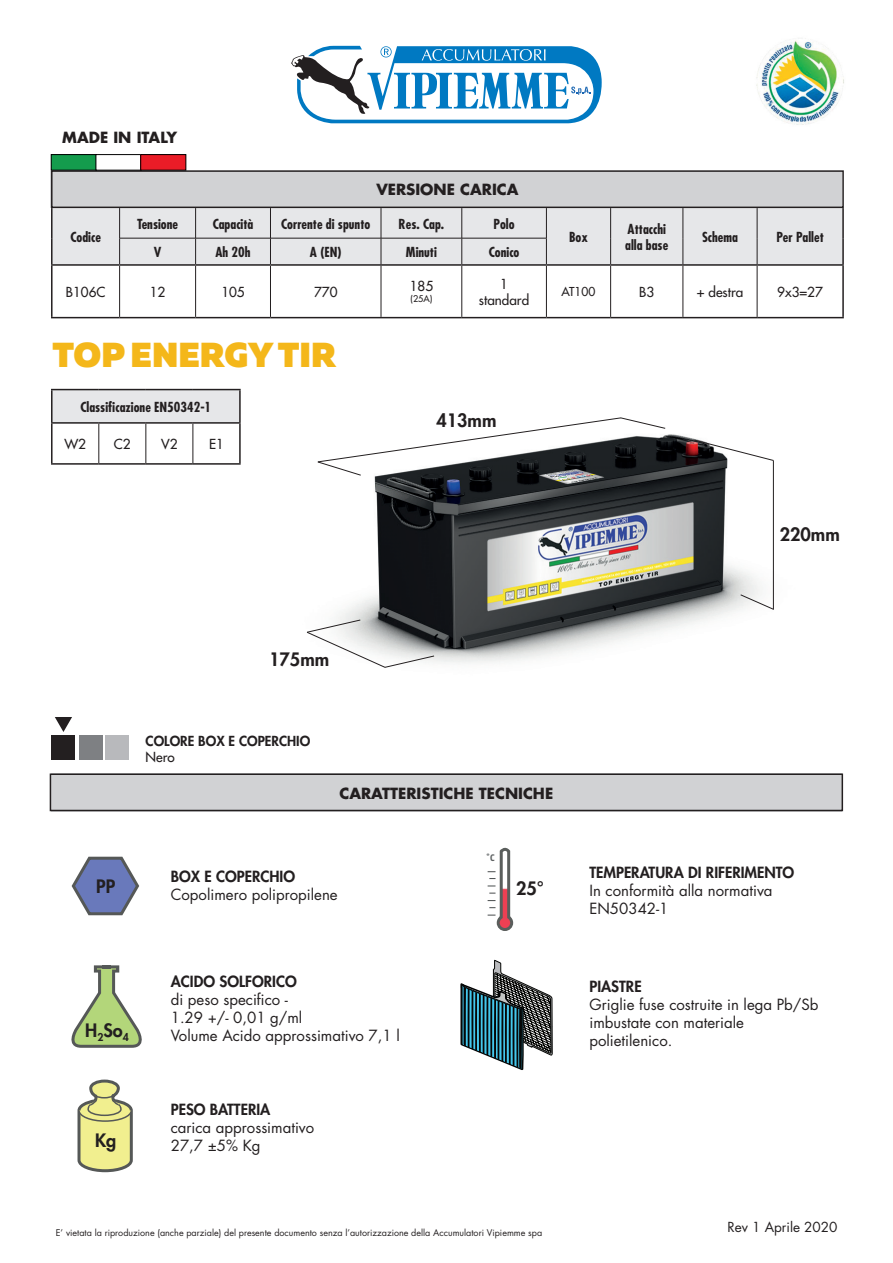
<style>
.page{position:relative;width:893px;height:1263px;background:#fff}
.page>*{position:absolute;margin:0;border:0;box-sizing:border-box;transform-origin:0 0}
.t1{font:900 34.5px "Muller";color:#f4b71a}
.t2{font:800 18px "Futura Std";color:#231f20}
.t3{font:15px/18px "Futura Std";color:#231f20}
.t4{font:800 15px "Futura Std";color:#231f20}
.t5{font:700 15px "Futura Std";color:#231f20}
.t6{font:700 condensed 13.5px/16.2px "Futura Std";color:#231f20}
.t7{font:500 13.5px/16.2px "Futura Std";color:#231f20;text-align:center}
.t8{font:800 13.5px "Futura Std";color:#231f20}
.t9{font:13.5px "Futura Std";color:#231f20}
.t10{font:500 12px "Futura Std";color:#231f20}
.t11{font:700 9.75px "Taz";color:#5d6162}
.t12{font:9px "Futura Std";color:#231f20}
.t13{font:500 9px "Futura Std";color:#231f20}
</style>
<div class="page">
<img style="left:338px;top:434px;width:435px;height:229px">
<svg style="left:306px;top:619px;width:129px;height:49px"></svg>
<hr style="left:51px;top:317px;width:69px;height:1px;background:#231f20">
<hr style="left:120px;top:317px;width:76px;height:1px;background:#231f20">
<hr style="left:196px;top:317px;width:74px;height:1px;background:#231f20">
<hr style="left:270px;top:317px;width:111px;height:1px;background:#231f20">
<hr style="left:381px;top:317px;width:81px;height:1px;background:#231f20">
<hr style="left:462px;top:317px;width:84px;height:1px;background:#231f20">
<hr style="left:546px;top:317px;width:65px;height:1px;background:#231f20">
<hr style="left:611px;top:317px;width:72px;height:1px;background:#231f20">
<hr style="left:683px;top:317px;width:74px;height:1px;background:#231f20">
<hr style="left:757px;top:317px;width:87px;height:1px;background:#231f20">
<div style="left:53px;top:208px;width:789px;height:56px;background:#e6e7e9"></div>
<hr style="left:119px;top:266px;width:1px;height:51px;background:#231f20">
<hr style="left:195px;top:266px;width:1px;height:51px;background:#231f20">
<hr style="left:270px;top:266px;width:1px;height:51px;background:#231f20">
<hr style="left:381px;top:266px;width:1px;height:51px;background:#231f20">
<hr style="left:462px;top:266px;width:1px;height:51px;background:#231f20">
<hr style="left:546px;top:266px;width:1px;height:51px;background:#231f20">
<hr style="left:610px;top:266px;width:1px;height:51px;background:#231f20">
<hr style="left:683px;top:266px;width:1px;height:51px;background:#231f20">
<hr style="left:757px;top:266px;width:1px;height:51px;background:#231f20">
<hr style="left:51px;top:208px;width:2px;height:30px;background:#231f20">
<hr style="left:51px;top:238px;width:2px;height:26px;background:#231f20">
<hr style="left:51px;top:266px;width:2px;height:51px;background:#231f20">
<hr style="left:842px;top:208px;width:2px;height:30px;background:#231f20">
<hr style="left:842px;top:238px;width:2px;height:26px;background:#231f20">
<hr style="left:842px;top:266px;width:2px;height:51px;background:#231f20">
<hr style="left:51px;top:264px;width:69px;height:2px;background:#231f20">
<hr style="left:120px;top:264px;width:76px;height:2px;background:#231f20">
<hr style="left:196px;top:264px;width:74px;height:2px;background:#231f20">
<hr style="left:270px;top:264px;width:111px;height:2px;background:#231f20">
<hr style="left:381px;top:264px;width:81px;height:2px;background:#231f20">
<hr style="left:462px;top:264px;width:84px;height:2px;background:#231f20">
<hr style="left:546px;top:264px;width:65px;height:2px;background:#231f20">
<hr style="left:611px;top:264px;width:72px;height:2px;background:#231f20">
<hr style="left:683px;top:264px;width:74px;height:2px;background:#231f20">
<hr style="left:757px;top:264px;width:87px;height:2px;background:#231f20">
<img style="left:756px;top:38px;width:88px;height:87px">
<div style="left:50px;top:171px;width:792px;height:36px;background:#d1d2d4"></div>
<div style="left:51px;top:773px;width:790px;height:38px;background:#d1d2d4"></div>
<svg style="left:71px;top:965px;width:71px;height:83px"></svg>
<div style="left:51px;top:170px;width:793px;height:38px;border:2px solid #231f20"></div>
<div style="left:50px;top:773px;width:793px;height:38px;border:2px solid #231f20"></div>
<svg style="left:71px;top:856px;width:68px;height:60px"></svg>
<svg style="left:77px;top:1079px;width:56px;height:94px"></svg>
<div style="left:51px;top:154px;width:45px;height:16px;background:#149c4d"></div>
<div style="left:51px;top:154px;width:46px;height:16px;border:1px solid #000001"></div>
<div style="left:96px;top:154px;width:45px;height:16px;border:1px solid #000001"></div>
<div style="left:141px;top:154px;width:45px;height:16px;background:#ea1c27"></div>
<div style="left:140px;top:154px;width:46px;height:16px;border:1px solid #000001"></div>
<svg style="left:291px;top:46px;width:311px;height:77px"></svg>
<svg style="left:460px;top:847px;width:93px;height:223px"></svg>
<div style="left:52px;top:736px;width:23px;height:24px;background:#231f20"></div>
<div style="left:79px;top:736px;width:23px;height:24px;background:#7e8083"></div>
<div style="left:106px;top:736px;width:23px;height:24px;background:#b8b9bc"></div>
<svg style="left:55px;top:717px;width:17px;height:15px"></svg>
<div style="left:52px;top:390px;width:188px;height:33px;background:#e6e7e9"></div>
<hr style="left:51px;top:463px;width:48px;height:2px;background:#231f20">
<hr style="left:99px;top:463px;width:47px;height:2px;background:#231f20">
<hr style="left:146px;top:463px;width:47px;height:2px;background:#231f20">
<hr style="left:193px;top:463px;width:48px;height:2px;background:#231f20">
<hr style="left:99px;top:424px;width:1px;height:39px;background:#231f20">
<hr style="left:146px;top:424px;width:1px;height:39px;background:#231f20">
<hr style="left:193px;top:424px;width:1px;height:39px;background:#231f20">
<hr style="left:51px;top:390px;width:2px;height:32px;background:#231f20">
<hr style="left:51px;top:424px;width:2px;height:39px;background:#231f20">
<hr style="left:51px;top:422px;width:48px;height:2px;background:#231f20">
<hr style="left:99px;top:422px;width:47px;height:2px;background:#231f20">
<hr style="left:146px;top:422px;width:47px;height:2px;background:#231f20">
<hr style="left:193px;top:422px;width:48px;height:2px;background:#231f20">
<hr style="left:239px;top:390px;width:2px;height:32px;background:#231f20">
<hr style="left:239px;top:424px;width:2px;height:39px;background:#231f20">
<hr style="left:51px;top:389px;width:48px;height:1px;background:#231f20">
<hr style="left:99px;top:389px;width:47px;height:1px;background:#231f20">
<hr style="left:146px;top:389px;width:47px;height:1px;background:#231f20">
<hr style="left:193px;top:389px;width:48px;height:1px;background:#231f20">
<svg style="left:740px;top:594px;width:34px;height:16px"></svg>
<svg style="left:694px;top:440px;width:80px;height:21px"></svg>
<hr style="left:773px;top:461px;width:1px;height:148px;background:#231f20">
<svg style="left:317px;top:417px;width:349px;height:59px"></svg>
<p class="t5" style="left:62px;top:127px;width:116px">MADE IN ITALY</p>
<p class="t5" style="left:376px;top:180px;width:144px">VERSIONE CARICA</p>
<p class="t6" style="left:70px;top:229px;width:32px">Codice</p>
<p class="t6" style="left:137px;top:216px;width:42px">Tensione</p>
<p class="t6" style="left:213px;top:216px;width:42px">Capacità</p>
<p class="t6" style="left:281px;top:216px;width:91px">Corrente di spunto</p>
<p class="t6" style="left:399px;top:216px;width:47px">Res. Cap.</p>
<p class="t6" style="left:493px;top:216px;width:23px">Polo</p>
<p class="t6" style="left:154px;top:244px;width:9px">V</p>
<p class="t6" style="left:215px;top:244px;width:37px">Ah 20h</p>
<p class="t6" style="left:310px;top:244px;width:33px">A (EN)</p>
<p class="t6" style="left:406px;top:244px;width:32px">Minuti</p>
<p class="t6" style="left:489px;top:244px;width:32px">Conico</p>
<p class="t6" style="left:569px;top:229px;width:20px">Box</p>
<p class="t6" style="left:625px;top:221px;width:45px">Attacchi alla base</p>
<p class="t6" style="left:702px;top:229px;width:37px">Schema</p>
<p class="t6" style="left:776px;top:229px;width:49px">Per Pallet</p>
<p class="t7" style="left:66px;top:284px;width:41px">B106C</p>
<p class="t7" style="left:150px;top:284px;width:17px">12</p>
<p class="t7" style="left:221px;top:284px;width:25px">105</p>
<p class="t7" style="left:314px;top:284px;width:25px">770</p>
<h1 class="t1" style="left:53px;top:332px;width:285px">TOP ENERGY TIR</h1>
<p class="t6" style="left:80px;top:399px;width:132px">Classificazione EN50342-1</p>
<p class="t7" style="left:64px;top:436px;width:23px">W2</p>
<p class="t7" style="left:114px;top:436px;width:18px">C2</p>
<p class="t7" style="left:161px;top:436px;width:18px">V2</p>
<p class="t7" style="left:209px;top:436px;width:16px">E1</p>
<p class="t2" style="left:269px;top:648px;width:62px">175mm</p>
<p class="t8" style="left:146px;top:732px;width:166px">COLORE BOX E COPERCHIO</p>
<p class="t7" style="left:146px;top:749px;width:31px">Nero</p>
<p class="t7" style="left:410px;top:278px;width:25px">185</p>
<p class="t13" style="left:410px;top:293px;width:23px">(25A)</p>
<p class="t7" style="left:479px;top:276px;width:52px">1 standard</p>
<p class="t10" style="left:562px;top:284px;width:35px">AT100</p>
<p class="t7" style="left:639px;top:284px;width:17px">B3</p>
<p class="t7" style="left:697px;top:284px;width:48px">+ destra</p>
<p class="t7" style="left:777px;top:284px;width:47px">9x3=27</p>
<p class="t2" style="left:436px;top:409px;width:62px">413mm</p>
<p class="t2" style="left:780px;top:523px;width:62px">220mm</p>
<p class="t5" style="left:339px;top:783px;width:215px">CARATTERISTICHE TECNICHE</p>
<p class="t2" style="left:96px;top:875px;width:21px">PP</p>
<p class="t2" style="left:85px;top:1018px;width:45px">H<sub>2</sub>So<sub>4</sub></p>
<p class="t2" style="left:95px;top:1129px;width:23px">Kg</p>
<p class="t4" style="left:171px;top:867px;width:126px">BOX E COPERCHIO</p>
<p class="t3" style="left:171px;top:885px;width:168px">Copolimero polipropilene</p>
<p class="t4" style="left:171px;top:972px;width:127px">ACIDO SOLFORICO</p>
<p class="t3" style="left:171px;top:990px;width:231px">di peso specifico -<br>1.29 +/- 0,01 g/ml<br>Volume Acido approssimativo 7,1 l</p>
<p class="t4" style="left:171px;top:1099px;width:101px">PESO BATTERIA</p>
<p class="t3" style="left:171px;top:1118px;width:145px">carica approssimativo<br>27,7 ±5% Kg</p>
<p class="t11" style="left:486px;top:852px;width:10px">˚C</p>
<p class="t2" style="left:516px;top:876px;width:30px">25°</p>
<p class="t12" style="left:56px;top:1227px;width:488px">E’ vietata la riproduzione (anche parziale) del presente documento senza l’autorizzazione della Accumulatori Vipiemme spa</p>
<p class="t4" style="left:589px;top:863px;width:206px">TEMPERATURA DI RIFERIMENTO</p>
<p class="t3" style="left:589px;top:882px;width:185px">In conformità alla normativa<br>EN50342-1</p>
<p class="t4" style="left:589px;top:976px;width:54px">PIASTRE</p>
<p class="t3" style="left:589px;top:995px;width:231px">Griglie fuse costruite in lega Pb/Sb imbustate con materiale polietilenico.</p>
<p class="t9" style="left:727px;top:1219px;width:111px">Rev 1 Aprile 2020</p>
</div>
